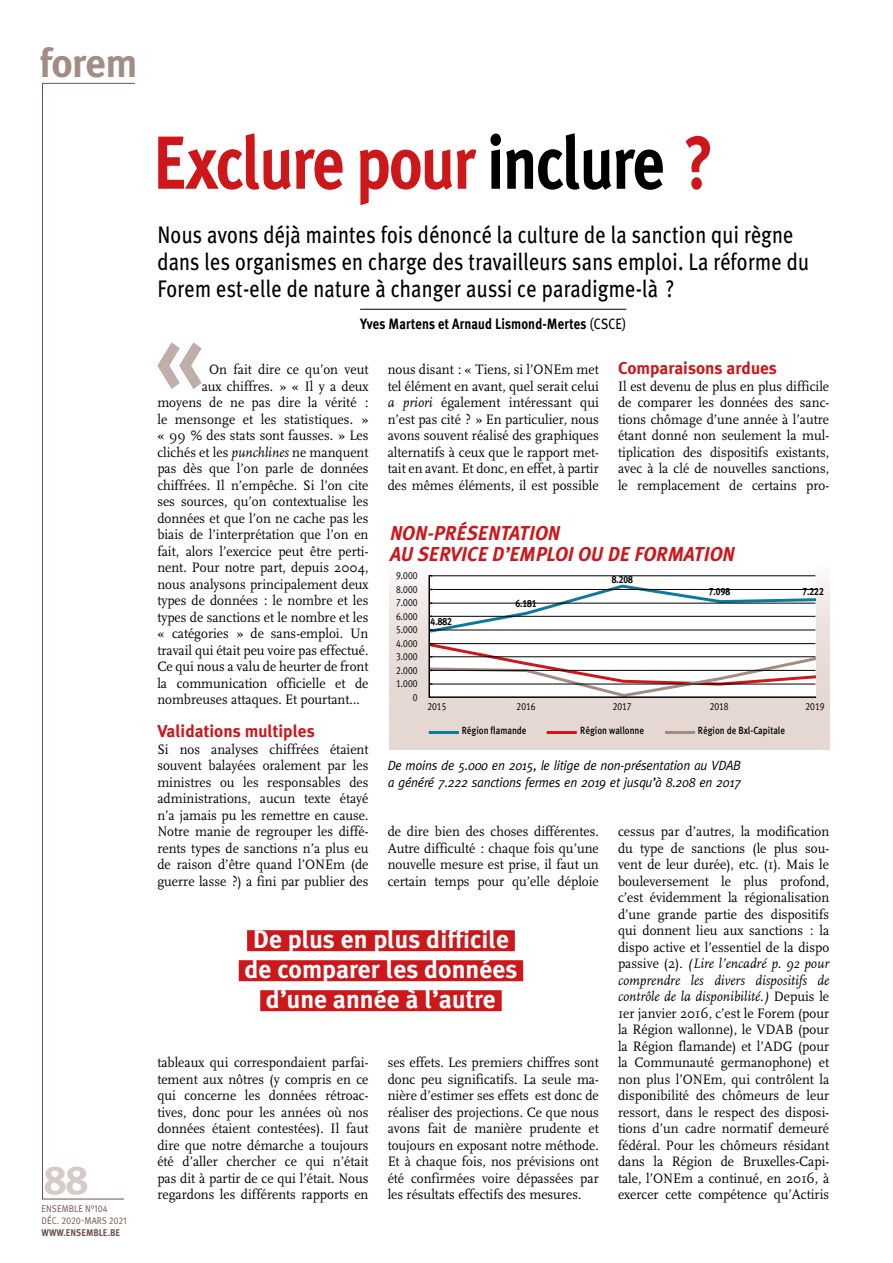
<style>
.page{position:relative;width:893px;height:1263px;background:#fff}
.page>*{position:absolute;margin:0;border:0;box-sizing:border-box;transform-origin:0 0}
.t1{font:700 100.05px "Meta Plus";color:#beafab;scale:.9 1}
.t2{font:700 75px "Meta Plus";letter-spacing:-.025em;color:#cd171a;scale:.85 1}
.t3{font:700 40.5px "Meta Plus";color:#a28d86}
.t4{font:40.5px "Meta Plus Bold Caps";color:#d5cbc9}
.t5{font:700 25.5px/30px "Meta Plus";color:#fff;text-align:center}
.t6{font:24px/27px "Meta Plus";letter-spacing:.01em;color:#000;scale:.85 1}
.t7{font:italic 700 20.1px/20.9px "Meta Plus";color:#cd171a;scale:.95 1}
.t8{font:700 17.25px "Meta Plus";color:#cd171a}
.t9{font:700 15px "Meta Plus";letter-spacing:.01em;color:#000;scale:.85 1}
.t10{font:14.25px/16.5px "FF Scala";color:#000;text-align:justify;scale:.95 1}
.t11{font:italic 13.5px/16.5px "Meta";letter-spacing:-.02em;color:#000;scale:.95 1}
.t12{font:10.35px/13.5px "Meta Plus Normal Caps";color:#000;text-align:right;scale:.85 1}
.t13{font:500 10.35px "Meta Pro";color:#000;scale:.85 1}
.t14{font:10.35px "Meta Plus Bold Caps";color:#000;scale:.85 1}
.t15{font:9.75px/12px "Meta Pro";letter-spacing:.01em;color:#6f524b;scale:.9 1}
.t16{font:700 9.75px "Meta Plus";color:#6f524b;scale:.9 1}
.s1{color:#000}
.s2{font-weight:400}
.s3{font-style:italic}
</style>
<div class="page">
<svg style="left:42px;top:83px;width:93px;height:1116px"></svg>
<div style="left:389px;top:560px;width:440px;height:189px;background:linear-gradient(to bottom,#f8f4f3,#dfd0ca)"></div>
<svg style="left:429px;top:560px;width:387px;height:14px"></svg>
<hr style="left:429px;top:731px;width:30px;height:3px;background:#0e7a9a">
<hr style="left:547px;top:731px;width:30px;height:3px;background:#cd171a">
<hr style="left:665px;top:731px;width:30px;height:3px;background:#a28d86">
<svg style="left:428px;top:574px;width:389px;height:125px"></svg>
<svg style="left:427px;top:583px;width:392px;height:52px"></svg>
<svg style="left:426px;top:641px;width:394px;height:57px"></svg>
<hr style="left:360px;top:309px;width:266px;height:1px;background:#000">
<div style="left:247px;top:930px;width:268px;height:21px;background:#cd171a"></div>
<div style="left:239px;top:960px;width:284px;height:21px;background:#cd171a"></div>
<div style="left:260px;top:990px;width:242px;height:21px;background:#cd171a"></div>
<h3 class="t3" style="left:40px;top:39px;width:100px">forem</h3>
<h3 class="t4" style="left:45px;top:1156px;width:45px">88</h3>
<p class="t15" style="left:42px;top:1203px;width:96px">ENSEMBLE N°104<br>DÉC. 2020-MARS 2021</p>
<p class="t16" style="left:41px;top:1227px;width:89px">www.ensemble.be</p>
<h2 class="t2" style="left:153px;top:119px;width:662px">Exclure pour <span class="s1">inclure</span> ?</h2>
<h3 class="t6" style="left:157px;top:221px;width:768px">Nous avons déjà maintes fois dénoncé la culture de la sanction qui règne dans les organismes en charge des travailleurs sans emploi. La réforme du<br>Forem est-elle de nature à changer aussi ce paradigme-là ?</h3>
<p class="t9" style="left:360px;top:315px;width:315px">Yves Martens et Arnaud Lismond-Mertes <span class="s2">(CSCE)</span></p>
<h1 class="t1" style="left:153px;top:298px;width:55px">«</h1>
<p class="t8" style="left:618px;top:358px;width:161px">Comparaisons ardues</p>
<p class="t10" style="left:618px;top:378px;width:224px">Il est devenu de plus en plus difficile de comparer les données des sanc&shy;tions chômage d’une année à l’autre étant donné non seulement la mul&shy;tiplication des dispositifs existants, avec à la clé de nouvelles sanctions, le remplacement de certains pro-</p>
<p class="t10" style="left:209px;top:361px;width:169px">On fait dire ce qu’on veut</p>
<p class="t10" style="left:202px;top:378px;width:177px">aux chiffres. » « Il y a deux</p>
<p class="t10" style="left:157px;top:394px;width:224px">moyens de ne pas dire la vérité :</p>
<p class="t10" style="left:157px;top:411px;width:224px">le mensonge et les statistiques. »</p>
<p class="t10" style="left:157px;top:427px;width:224px">« 99 % des stats sont fausses. » Les</p>
<p class="t10" style="left:157px;top:444px;width:224px">clichés et les <span class="s3">punchlines</span> ne manquent</p>
<p class="t10" style="left:157px;top:460px;width:224px">pas dès que l’on parle de données</p>
<p class="t10" style="left:157px;top:477px;width:224px">chiffrées. Il n’empêche. Si l’on cite</p>
<p class="t10" style="left:157px;top:493px;width:224px">ses sources, qu’on contextualise les</p>
<p class="t10" style="left:157px;top:510px;width:224px">données et que l’on ne cache pas les</p>
<p class="t10" style="left:157px;top:526px;width:224px">biais de l’interprétation que l’on en</p>
<p class="t10" style="left:157px;top:543px;width:224px">fait, alors l’exercice peut être perti-</p>
<p class="t10" style="left:157px;top:559px;width:224px">nent. Pour notre part, depuis 2004,</p>
<p class="t10" style="left:157px;top:576px;width:224px">nous analysons principalement deux</p>
<p class="t10" style="left:157px;top:592px;width:224px">types de données : le nombre et les</p>
<p class="t10" style="left:157px;top:609px;width:224px">types de sanctions et le nombre et les</p>
<p class="t10" style="left:157px;top:625px;width:224px">« catégories » de sans-emploi. Un</p>
<p class="t10" style="left:157px;top:642px;width:224px">travail qui était peu voire pas effectué.</p>
<p class="t10" style="left:157px;top:658px;width:224px">Ce qui nous a valu de heurter de front</p>
<p class="t10" style="left:157px;top:675px;width:224px">la communication officielle et de</p>
<p class="t10" style="left:157px;top:691px;width:214px">nombreuses attaques. Et pourtant…</p>
<p class="t8" style="left:157px;top:721px;width:159px">Validations multiples</p>
<p class="t10" style="left:157px;top:741px;width:224px">Si nos analyses chiffrées étaient souvent balayées oralement par les ministres ou les responsables des administrations, aucun texte étayé n’a jamais pu les remettre en cause.<br>Notre manie de regrouper les diffé&shy;rents types de sanctions n’a plus eu de raison d’être quand l’ONEm (de guerre lasse ?) a fini par publier des</p>
<p class="t10" style="left:388px;top:361px;width:224px">nous disant : « Tiens, si l’ONEm met tel élément en avant, quel serait celui <span class="s3">a priori</span> également intéressant qui n’est pas cité ? » En particulier, nous avons souvent réalisé des graphiques alternatifs à ceux que le rapport met&shy;tait en avant. Et donc, en effet, à partir des mêmes éléments, il est possible</p>
<h3 class="t7" style="left:390px;top:522px;width:365px">NON-PRÉSENTATION<br>AU SERVICE D’EMPLOI OU DE FORMATION</h3>
<p class="t12" style="left:396px;top:569px;width:27px">9.000<br>8.000<br>7.000<br>6.000<br>5.000<br>4.000<br>3.000<br>2.000<br>1.000<br>0</p>
<p class="t14" style="left:612px;top:573px;width:27px">8.208</p>
<p class="t14" style="left:709px;top:585px;width:27px">7.098</p>
<p class="t14" style="left:802px;top:586px;width:27px">7.222</p>
<p class="t14" style="left:515px;top:597px;width:27px">6.181</p>
<p class="t14" style="left:431px;top:616px;width:27px">4.882</p>
<p class="t12" style="left:427px;top:699px;width:24px">2015</p>
<p class="t12" style="left:517px;top:699px;width:24px">2016</p>
<p class="t12" style="left:613px;top:699px;width:24px">2017</p>
<p class="t12" style="left:710px;top:699px;width:24px">2018</p>
<p class="t12" style="left:805px;top:699px;width:24px">2019</p>
<p class="t13" style="left:462px;top:724px;width:78px">Région flamande</p>
<p class="t13" style="left:580px;top:724px;width:77px">Région wallonne</p>
<p class="t13" style="left:698px;top:724px;width:104px">Région de Bxl-Capitale</p>
<p class="t11" style="left:388px;top:757px;width:374px">De moins de 5.000 en 2015, le litige de non-présentation au VDAB a généré 7.222 sanctions fermes en 2019 et jusqu’à 8.208 en 2017</p>
<p class="t10" style="left:618px;top:823px;width:224px">cessus par d’autres, la modification du type de sanctions (le plus sou&shy;vent de leur durée), etc. (1). Mais le bouleversement le plus profond, c’est évidemment la régionalisation d’une grande partie des dispositifs qui donnent lieu aux sanctions : la dispo active et l’essentiel de la dispo passive (2). <span class="s3">(Lire l’encadré p. 92 pour comprendre les divers dispositifs de contrôle de la disponibilité.)</span> Depuis le 1er janvier 2016, c’est le Forem (pour la Région wallonne), le VDAB (pour la Région flamande) et l’ADG (pour la Communauté germanophone) et non plus l’ONEm, qui contrôlent la disponibilité des chômeurs de leur ressort, dans le respect des disposi&shy;tions d’un cadre normatif demeuré fédéral. Pour les chômeurs résidant dans la Région de Bruxelles-Capi&shy;tale, l’ONEm a continué, en 2016, à exercer cette compétence qu’Actiris</p>
<p class="t10" style="left:388px;top:823px;width:224px">de dire bien des choses différentes.<br>Autre difficulté : chaque fois qu’une nouvelle mesure est prise, il faut un certain temps pour qu’elle déploie</p>
<h3 class="t5" style="left:245px;top:924px;width:274px">De plus en plus difficile de comparer les données d’une année à l’autre</h3>
<p class="t10" style="left:157px;top:1054px;width:224px">tableaux qui correspondaient parfai&shy;tement aux nôtres (y compris en ce qui concerne les données rétroac&shy;tives, donc pour les années où nos données étaient contestées). Il faut dire que notre démarche a toujours été d’aller chercher ce qui n’était pas dit à partir de ce qui l’était. Nous regardons les différents rapports en</p>
<p class="t10" style="left:388px;top:1054px;width:224px">ses effets. Les premiers chiffres sont donc peu significatifs. La seule ma&shy;nière d’estimer ses effets est donc de réaliser des projections. Ce que nous avons fait de manière prudente et toujours en exposant notre méthode.<br>Et à chaque fois, nos prévisions ont été confirmées voire dépassées par les résultats effectifs des mesures.</p>
</div>
